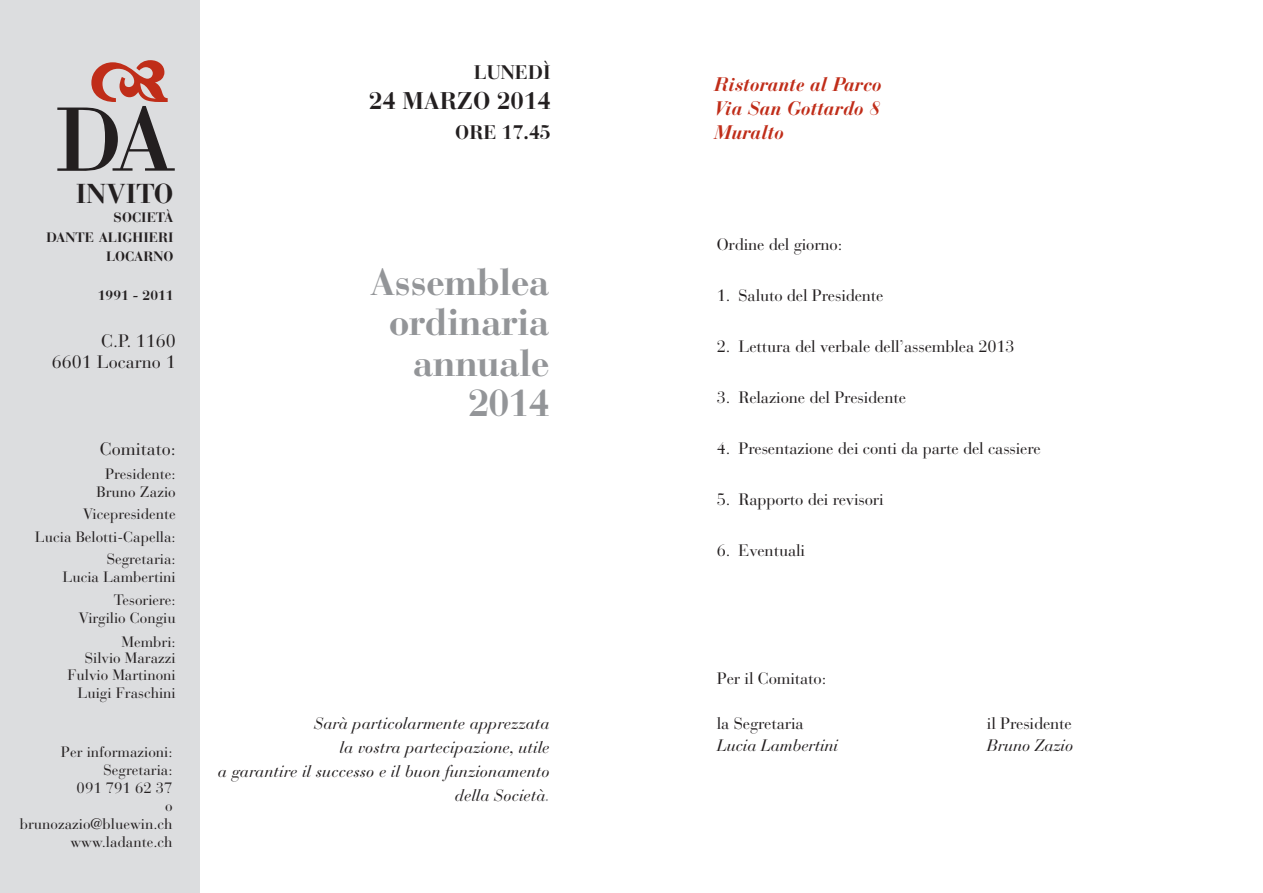
<style>
.page{position:relative;width:1263px;height:893px;background:#fff}
.page>*{position:absolute;margin:0;border:0;box-sizing:border-box;transform-origin:0 0}
.t1{font:700 37.5px/40.5px "Bauer Bodoni Std";letter-spacing:-.02em;color:#939598;text-align:right}
.t2{font:700 27.15px "Bauer Bodoni Std";color:#231f20}
.t3{font:700 24px "Bauer Bodoni Std";color:#231f20}
.t4{font:italic 700 19.5px/24px "Bauer Bodoni Std";color:#c02d19;text-align:justify}
.t5{font:700 19.5px "Bauer Bodoni Std";color:#231f20}
.t6{font:18px/21.6px "Bauer Bodoni Std";color:#231f20;text-align:right}
.t7{font:16.5px "Bauer Bodoni Std";letter-spacing:-.01em;color:#231f20}
.t8{font:italic 16.5px/24px "Bauer Bodoni Std";color:#231f20;text-align:right}
.t9{font:15px/18px "Bauer Bodoni Std";color:#231f20;text-align:right}
.t10{font:700 13.65px/19.4px "Bauer Bodoni Std";color:#231f20}
.s1{color:#939598}
</style>
<div class="page">
<div style="left:0;top:0;width:200px;height:893px;background:#dcdddf"></div>
<svg style="left:57px;top:60px;width:118px;height:111px"></svg>
<h2 class="t2" style="left:76px;top:177px;width:99px">Invito</h2>
<p class="t10" style="left:114px;top:208px;width:61px">SOCIETÀ</p>
<p class="t10" style="left:46px;top:227px;width:21px">DANTE</p>
<p class="t10" style="left:106px;top:227px;width:69px;text-indent:-7px">AL IGHIERI<br>LOCARNO</p>
<p class="t10" style="left:98px;top:286px;width:77px">1991 - 2011</p>
<p class="t6" style="left:52px;top:330px;width:126px">C.P. 1160<br>6601 Locarno 1</p>
<p class="t6" style="left:100px;top:438px;width:78px">Comitato:</p>
<p class="t9" style="left:97px;top:465px;width:81px;text-align:center">Presidente:<br>Bruno Zazio</p>
<p class="t9" style="left:35px;top:503px;width:142px;line-height:22.5px">Vicepresidente<br>Lucia Belotti-Capella:<br>Segretaria:</p>
<p class="t9" style="left:62px;top:566px;width:115px;line-height:22.5px">Lucia Lambertini<br>Tesoriere:</p>
<p class="t9" style="left:79px;top:606px;width:99px;line-height:24px">Virgilio Congiu<br>Membri:</p>
<p class="t9" style="left:67px;top:650px;width:110px;line-height:16.5px">Silvio Marazzi<br>Fulvio Martinoni</p>
<p class="t9" style="left:77px;top:684px;width:100px">Luigi Fraschini</p>
<p class="t9" style="left:20px;top:743px;width:154px">Per informazioni:<br>Segretaria:<br>091 791 62 37<br>o brunozazio@bluewin.ch www.ladante.ch</p>
<h3 class="t5" style="left:474px;top:60px;width:78px">luneDÌ</h3>
<h3 class="t3" style="left:369px;top:86px;width:183px">24 marzo 2014</h3>
<h3 class="t5" style="left:455px;top:120px;width:97px">ore 17.45</h3>
<h1 class="t1" style="left:370px;top:262px;width:181px">Assemblea ordinaria annuale<br>2014</h1>
<p class="t8" style="left:218px;top:711px;width:334px">Sarà particolarmente apprezzata<br>la vostra partecipazione, utile<br>a garantire il successo e il buon funzionamento della Società<span class="s1">.</span></p>
<h3 class="t4" style="left:714px;top:73px;width:169px">Ristorante al Parco Via San Gottardo 8<br>Muralto</h3>
<p class="t7" style="left:717px;top:235px;width:127px">Ordine del giorno:</p>
<p class="t7" style="left:717px;top:286px;width:168px">1. Saluto del Presidente</p>
<p class="t7" style="left:717px;top:337px;width:299px">2. Lettura del verbale dell’assemblea 2013</p>
<p class="t7" style="left:717px;top:388px;width:191px">3. Relazione del Presidente</p>
<p class="t7" style="left:717px;top:439px;width:325px">4. Presentazione dei conti da parte del cassiere</p>
<p class="t7" style="left:717px;top:490px;width:168px">5. Rapporto dei revisori</p>
<p class="t7" style="left:717px;top:541px;width:90px">6. Eventuali</p>
<p class="t7" style="left:717px;top:668px;width:111px">Per il Comitato:</p>
<p class="t7" style="left:717px;top:713px;width:88px">la Segretaria</p>
<p class="t7" style="left:987px;top:713px;width:86px">il Presidente</p>
<p class="t8" style="left:717px;top:734px;width:123px">Lucia Lambertini</p>
<p class="t8" style="left:987px;top:734px;width:88px">Bruno Zazio</p>
</div>
